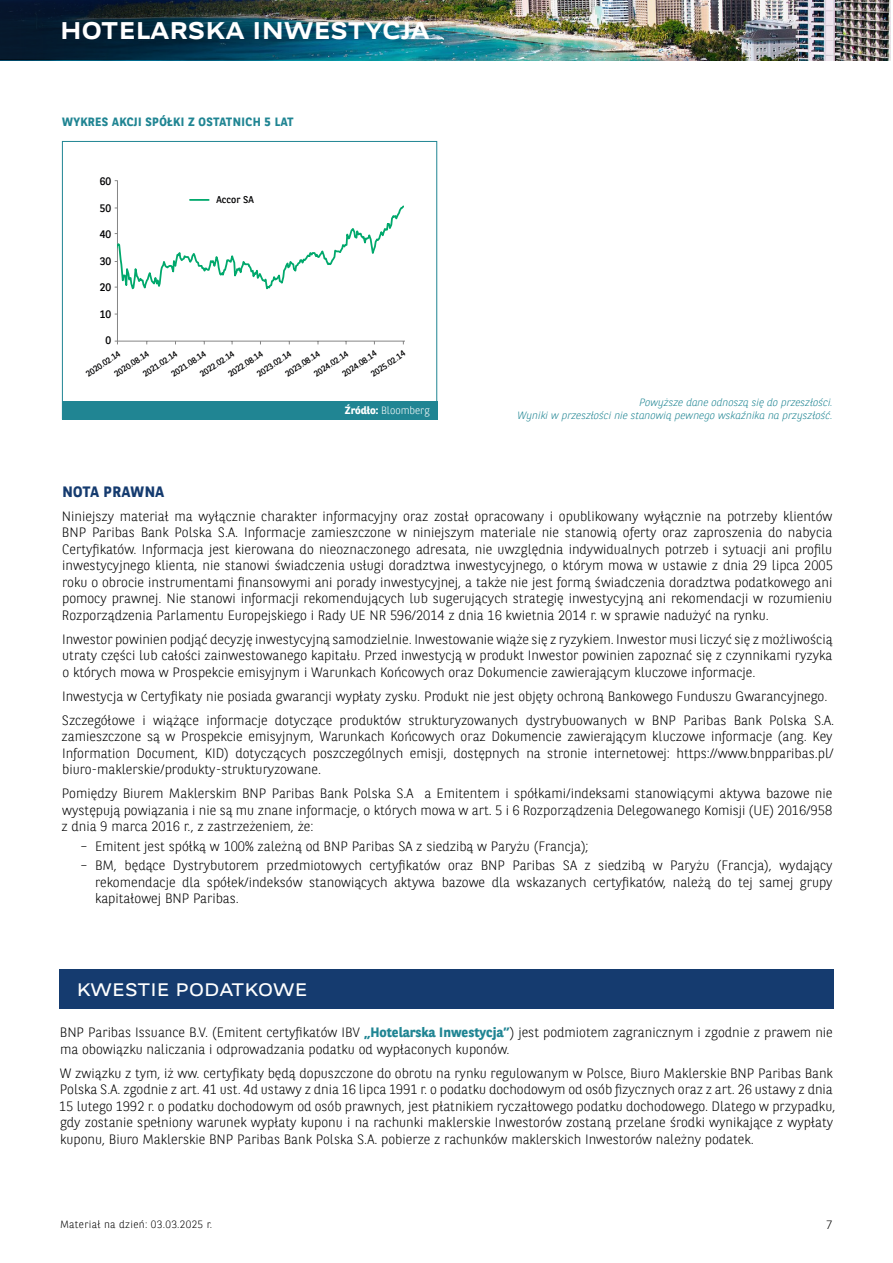
<style>
.page{position:relative;width:893px;height:1263px;background:#fff}
.page>*{position:absolute;margin:0;border:0;box-sizing:border-box;transform-origin:0 0}
.t1{font:700 24px "BNPP Expanded Sans";letter-spacing:.01em;color:#fff}
.t2{font:18px "BNPP Expanded Sans";letter-spacing:.01em;color:#fff}
.t3{font:700 15px "BNPP Sans";letter-spacing:.03em;color:#153b6f}
.t4{font:300 13.5px/16.5px "BNPP Sans";color:#000;text-align:justify}
.t5{font:700 12px "BNPP Sans";letter-spacing:.03em;color:#208593}
.t6{font:300 12px "BNPP Sans";color:#000}
.t7{font:10.8px "BNPP Sans";color:#020203}
.t8{font:italic 300 10.5px/13.5px "BNPP Sans";color:#208593;text-align:right}
.t9{font:300 10.5px "BNPP Sans";letter-spacing:.03em;color:#000}
.t10{font:300 10.5px "BNPP Sans";color:#fff}
.t11{font:9.9px "BNPP Sans";color:#020203}
.t12{font:8.4px "BNPP Sans";color:#020203}
.s1{font-weight:700}
.s2{font-weight:700;color:#208593}
</style>
<div class="page">
<img style="left:646px;top:0;width:244px;height:60px">
<img style="left:0;top:0;width:646px;height:60px">
<img style="left:0;top:0;width:383px;height:58px">
<div style="left:62px;top:401px;width:375px;height:18px;background:#208593"></div>
<hr style="left:117px;top:181px;width:1px;height:160px;background:#868686">
<hr style="left:117px;top:341px;width:288px;height:1px;background:#868686">
<svg style="left:115px;top:199px;width:288px;height:91px"></svg>
<div style="left:59px;top:970px;width:774px;height:39px;background:#153b6f"></div>
<h1 class="t1" style="left:60px;top:14px;width:371px">HOTELARSKA INWESTYCJA</h1>
<p class="t5" style="left:62px;top:114px;width:233px">WYKRES AKCJI SPÓŁKI Z OSTATNICH 5 LAT</p>
<p class="t7" style="left:100px;top:174px;width:13px">60</p>
<p class="t7" style="left:100px;top:200px;width:13px">50</p>
<p class="t7" style="left:100px;top:227px;width:13px">40</p>
<p class="t7" style="left:100px;top:254px;width:13px">30</p>
<p class="t7" style="left:100px;top:280px;width:13px">20</p>
<p class="t7" style="left:100px;top:307px;width:13px">10</p>
<p class="t7" style="left:106px;top:333px;width:7px">0</p>
<p class="t11" style="left:217px;top:193px;width:39px">Accor SA</p>
<p class="t12" style="left:369px;top:370px;width:41px;rotate:-34deg">2025.02.14</p>
<p class="t12" style="left:340px;top:370px;width:41px;rotate:-34deg">2024.08.14</p>
<p class="t12" style="left:312px;top:370px;width:41px;rotate:-34deg">2024.02.14</p>
<p class="t12" style="left:283px;top:370px;width:41px;rotate:-34deg">2023.08.14</p>
<p class="t12" style="left:255px;top:370px;width:41px;rotate:-34deg">2023.02.14</p>
<p class="t12" style="left:226px;top:370px;width:41px;rotate:-34deg">2022.08.14</p>
<p class="t12" style="left:198px;top:370px;width:41px;rotate:-34deg">2022.02.14</p>
<p class="t12" style="left:169px;top:370px;width:41px;rotate:-34deg">2021.08.14</p>
<p class="t12" style="left:141px;top:370px;width:41px;rotate:-34deg">2021.02.14</p>
<p class="t12" style="left:112px;top:370px;width:41px;rotate:-34deg">2020.08.14</p>
<p class="t12" style="left:84px;top:370px;width:41px;rotate:-34deg">2020.02.14</p>
<p class="t10" style="left:345px;top:403px;width:86px"><span class="s1">Źródło:</span> Bloomberg</p>
<p class="t8" style="left:517px;top:395px;width:317px">Powyższe dane odnoszą się do przeszłości.<br>Wyniki w przeszłości nie stanowią pewnego wskaźnika na przyszłość.</p>
<p class="t3" style="left:62px;top:481px;width:103px">NOTA PRAWNA</p>
<p class="t4" style="left:62px;top:507px;width:772px">Niniejszy materiał ma wyłącznie charakter informacyjny oraz został opracowany i opublikowany wyłącznie na potrzeby klientów BNP Paribas Bank Polska S.A. Informacje zamieszczone w niniejszym materiale nie stanowią oferty oraz zaproszenia do nabycia Certyfikatów. Informacja jest kierowana do nieoznaczonego adresata, nie uwzględnia indywidualnych potrzeb i sytuacji ani profilu inwestycyjnego klienta, nie stanowi świadczenia usługi doradztwa inwestycyjnego, o którym mowa w ustawie z dnia 29 lipca 2005 roku o obrocie instrumentami finansowymi ani porady inwestycyjnej, a także nie jest formą świadczenia doradztwa podatkowego ani pomocy prawnej. Nie stanowi informacji rekomendujących lub sugerujących strategię inwestycyjną ani rekomendacji w rozumieniu Rozporządzenia Parlamentu Europejskiego i Rady UE NR 596/2014 z dnia 16 kwietnia 2014 r. w sprawie nadużyć na rynku.</p>
<p class="t4" style="left:62px;top:630px;width:772px">Inwestor powinien podjąć decyzję inwestycyjną samodzielnie. Inwestowanie wiąże się z ryzykiem. Inwestor musi liczyć się z możliwością utraty części lub całości zainwestowanego kapitału. Przed inwestycją w produkt Inwestor powinien zapoznać się z czynnikami ryzyka o których mowa w Prospekcie emisyjnym i Warunkach Końcowych oraz Dokumencie zawierającym kluczowe informacje.</p>
<p class="t4" style="left:62px;top:683px;width:774px;line-height:24px">Inwestycja w Certyfikaty nie posiada gwarancji wypłaty zysku. Produkt nie jest objęty ochroną Bankowego Funduszu Gwarancyjnego.<br>Szczegółowe i wiążące informacje dotyczące produktów strukturyzowanych dystrybuowanych w BNP Paribas Bank Polska S.A.</p>
<p class="t4" style="left:62px;top:728px;width:774px">zamieszczone są w Prospekcie emisyjnym, Warunkach Końcowych oraz Dokumencie zawierającym kluczowe informacje (ang. Key Information Document, KID) dotyczących poszczególnych emisji, dostępnych na stronie internetowej: https://www.bnpparibas.pl/ biuro-maklerskie/produkty-strukturyzowane.</p>
<p class="t4" style="left:62px;top:785px;width:772px">Pomiędzy Biurem Maklerskim BNP Paribas Bank Polska S.A a Emitentem i spółkami/indeksami stanowiącymi aktywa bazowe nie występują powiązania i nie są mu znane informacje, o których mowa w art. 5 i 6 Rozporządzenia Delegowanego Komisji (UE) 2016/958 z dnia 9 marca 2016 r., z zastrzeżeniem, że:</p>
<p class="t4" style="left:80px;top:837px;width:510px">– Emitent jest spółką w 100% zależną od BNP Paribas SA z siedzibą w Paryżu (Francja);</p>
<p class="t4" style="left:95px;top:857px;width:739px;text-indent:-15px">– BM, będące Dystrybutorem przedmiotowych certyfikatów oraz BNP Paribas SA z siedzibą w Paryżu (Francja), wydający rekomendacje dla spółek/indeksów stanowiących aktywa bazowe dla wskazanych certyfikatów, należą do tej samej grupy kapitałowej BNP Paribas.</p>
<h2 class="t2" style="left:77px;top:978px;width:232px">KWESTIE PODATKOWE</h2>
<p class="t4" style="left:60px;top:1024px;width:774px">BNP Paribas Issuance B.V. (Emitent certyfikatów IBV <span class="s2">„Hotelarska Inwestycja”</span>) jest podmiotem zagranicznym i zgodnie z prawem nie ma obowiązku naliczania i odprowadzania podatku od wypłaconych kuponów.</p>
<p class="t4" style="left:59px;top:1064px;width:778px;text-align:left">W związku z tym, iż ww. certyfikaty będą dopuszczone do obrotu na rynku regulowanym w Polsce, Biuro Maklerskie BNP Paribas Bank Polska S.A. zgodnie z art. 41 ust. 4d ustawy z dnia 16 lipca 1991 r. o podatku dochodowym od osób fizycznych oraz z art. 26 ustawy z dnia 15 lutego 1992 r. o podatku dochodowym od osób prawnych, jest płatnikiem ryczałtowego podatku dochodowego. Dlatego w przypadku, gdy zostanie spełniony warunek wypłaty kuponu i na rachunki maklerskie Inwestorów zostaną przelane środki wynikające z wypłaty kuponu, Biuro Maklerskie BNP Paribas Bank Polska S.A. pobierze z rachunków maklerskich Inwestorów należny podatek.</p>
<p class="t9" style="left:60px;top:1217px;width:154px">Materiał na dzień: 03.03.2025 r.</p>
<p class="t6" style="left:826px;top:1216px;width:8px">7</p>
</div>
